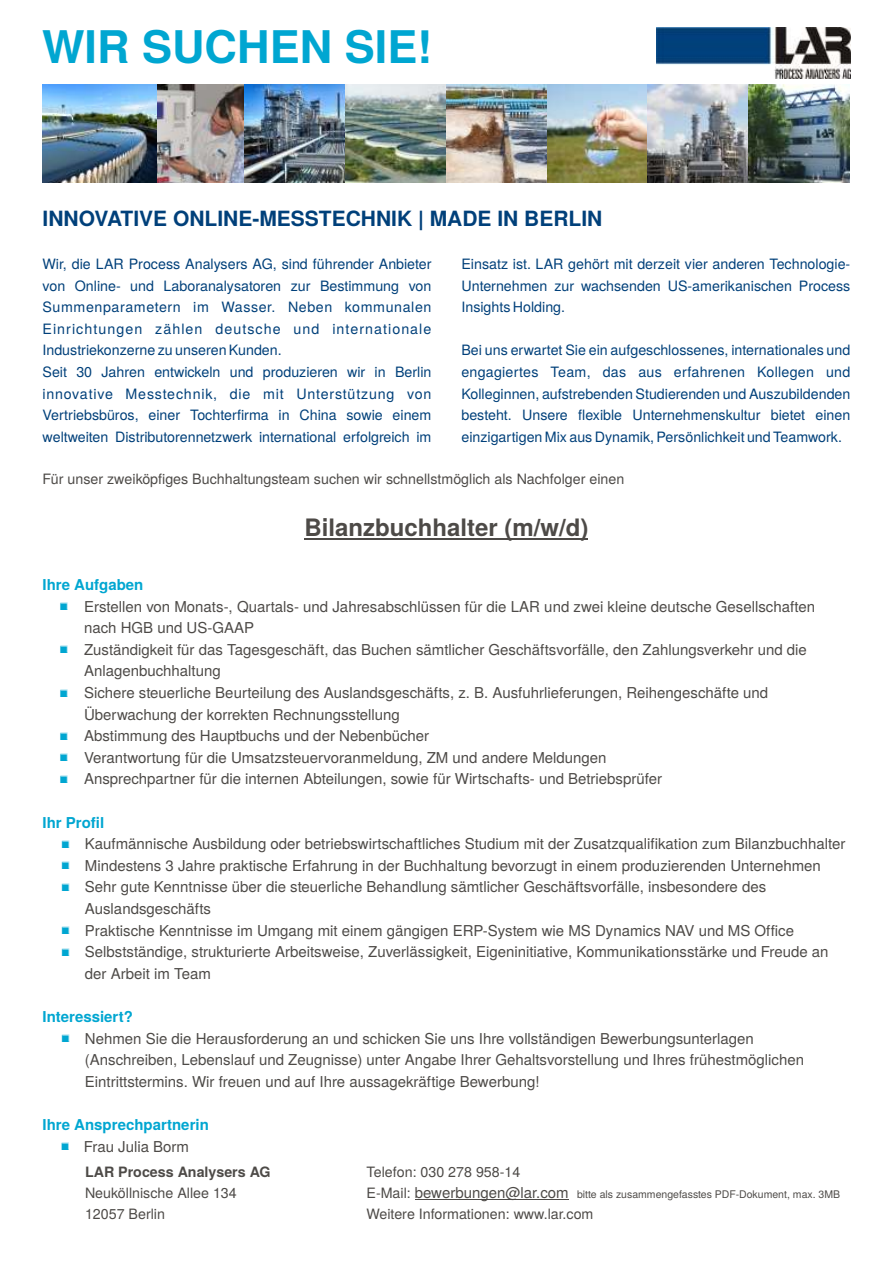
<style>
.page{position:relative;width:894px;height:1263px;background:#fff}
.page>*{position:absolute;margin:0;border:0;box-sizing:border-box;transform-origin:0 0}
.t1{font:700 45px "Te X Gyre Heros";color:#00a6d1}
.t2{font:700 24px "Te X Gyre Heros";color:#4d4a47}
.t3{font:700 21px "Te X Gyre Heros";color:#00407a}
.t4{font:15px/21.6px "Te X Gyre Heros";color:#4d4a47}
.t5{font:700 15px "Te X Gyre Heros";color:#00a6d1}
.t6{font:14.25px "Te X Gyre Heros";color:#00407a}
.t7{font:14.25px "Te X Gyre Heros";color:#4d4a47}
.t8{font:14.25px/21.6px "Te X Gyre Heros";letter-spacing:.075em;color:#00407a}
.t9{font:14.25px "Te X Gyre Heros";letter-spacing:.055em;color:#00407a}
.t10{font:14.25px "Te X Gyre Heros";letter-spacing:.04em;color:#00407a}
.t11{font:700 14.25px "Te X Gyre Heros";color:#4d4a47}
.t12{font:10.5px "Te X Gyre Heros";color:#4d4a47}
.s1{font-size:14.25px}
</style>
<div class="page">
<img style="left:656px;top:27px;width:194px;height:51px">
<hr style="left:304px;top:538px;width:284px;height:1px;background:#4d4a47">
<img style="left:157px;top:85px;width:87px;height:97px">
<img style="left:43px;top:85px;width:114px;height:97px">
<img style="left:244px;top:85px;width:102px;height:97px">
<img style="left:346px;top:85px;width:100px;height:97px">
<img style="left:446px;top:85px;width:101px;height:97px">
<img style="left:547px;top:85px;width:101px;height:97px">
<img style="left:648px;top:85px;width:101px;height:97px">
<img style="left:749px;top:85px;width:101px;height:97px">
<hr style="left:415px;top:1200px;width:154px;height:1px;background:#4d4a47">
<h1 class="t1" style="left:42px;top:28px;width:392px">WIR SUCHEN SIE!</h1>
<h3 class="t3" style="left:43px;top:209px;width:561px">INNOVATIVE ONLINE-MESSTECHNIK | MADE IN BERLIN</h3>
<p class="t6" style="left:43px;top:258px;width:390px">Wir, die LAR Process Analysers AG, sind führender Anbieter</p>
<p class="t6" style="left:461px;top:258px;width:390px">Einsatz ist. LAR gehört mit derzeit vier anderen Technologie-</p>
<p class="t6" style="left:43px;top:279px;width:390px">von Online- und Laboranalysatoren zur Bestimmung von</p>
<p class="t6" style="left:461px;top:279px;width:390px">Unternehmen zur wachsenden US-amerikanischen Process</p>
<p class="t10" style="left:43px;top:301px;width:390px">Summenparametern im Wasser. Neben kommunalen</p>
<p class="t6" style="left:461px;top:301px;width:105px">Insights Holding.</p>
<p class="t8" style="left:43px;top:319px;width:390px">Einrichtungen zählen deutsche und internationale<br>Industriekonzerne zu unseren Kunden.</p>
<p class="t6" style="left:461px;top:344px;width:390px">Bei uns erwartet Sie ein aufgeschlossenes, internationales und</p>
<p class="t6" style="left:43px;top:366px;width:390px">Seit 30 Jahren entwickeln und produzieren wir in Berlin</p>
<p class="t6" style="left:461px;top:366px;width:390px">engagiertes Team, das aus erfahrenen Kollegen und</p>
<p class="t9" style="left:43px;top:387px;width:390px">innovative Messtechnik, die mit Unterstützung von</p>
<p class="t6" style="left:461px;top:387px;width:391px">Kolleginnen, aufstrebenden Studierenden und Auszubildenden</p>
<p class="t6" style="left:42px;top:409px;width:390px">Vertriebsbüros, einer Tochterfirma in China sowie einem</p>
<p class="t6" style="left:461px;top:409px;width:390px">besteht. Unsere flexible Unternehmenskultur bietet einen</p>
<p class="t6" style="left:42px;top:431px;width:390px">weltweiten Distributorennetzwerk international erfolgreich im</p>
<p class="t6" style="left:461px;top:431px;width:382px">einzigartigen Mix aus Dynamik, Persönlichkeit und Teamwork.</p>
<p class="t7" style="left:43px;top:473px;width:583px">Für unser zweiköpfiges Buchhaltungsteam suchen wir schnellstmöglich als Nachfolger einen</p>
<h2 class="t2" style="left:304px;top:517px;width:286px">Bilanzbuchhalter (m/w/d)</h2>
<p class="t5" style="left:43px;top:578px;width:102px">Ihre Aufgaben</p>
<p class="t4" style="left:84px;top:597px;width:733px">Erstellen von Monats-, Quartals- und Jahresabschlüssen für die LAR und zwei kleine deutsche Gesellschaften nach HGB und US-GAAP<br>Zuständigkeit für das Tagesgeschäft, das Buchen sämtlicher Geschäftsvorfälle, den Zahlungsverkehr und die Anlagenbuchhaltung<br>Sichere steuerliche Beurteilung des Auslandsgeschäfts, z. B. Ausfuhrlieferungen, Reihengeschäfte und Überwachung der korrekten Rechnungsstellung<br>Abstimmung des Hauptbuchs und der Nebenbücher<br>Verantwortung für die Umsatzsteuervoranmeldung, ZM und andere Meldungen<br>Ansprechpartner für die internen Abteilungen, sowie für Wirtschafts- und Betriebsprüfer</p>
<p class="t5" style="left:43px;top:816px;width:63px">Ihr Profil</p>
<p class="t4" style="left:85px;top:834px;width:762px">Kaufmännische Ausbildung oder betriebswirtschaftliches Studium mit der Zusatzqualifikation zum Bilanzbuchhalter Mindestens 3 Jahre praktische Erfahrung in der Buchhaltung bevorzugt in einem produzierenden Unternehmen Sehr gute Kenntnisse über die steuerliche Behandlung sämtlicher Geschäftsvorfälle, insbesondere des Auslandsgeschäfts<br>Praktische Kenntnisse im Umgang mit einem gängigen ERP-System wie MS Dynamics NAV und MS Office Selbstständige, strukturierte Arbeitsweise, Zuverlässigkeit, Eigeninitiative, Kommunikationsstärke und Freude an der Arbeit im Team</p>
<p class="t5" style="left:43px;top:1010px;width:92px">Interessiert?</p>
<p class="t4" style="left:85px;top:1029px;width:721px">Nehmen Sie die Herausforderung an und schicken Sie uns Ihre vollständigen Bewerbungsunterlagen (Anschreiben, Lebenslauf und Zeugnisse) unter Angabe Ihrer Gehaltsvorstellung und Ihres frühestmöglichen<br>Eintrittstermins. Wir freuen und auf Ihre aussagekräftige Bewerbung!</p>
<p class="t5" style="left:43px;top:1118px;width:168px">Ihre Ansprechpartnerin</p>
<p class="t4" style="left:84px;top:1137px;width:107px">Frau Julia Borm</p>
<p class="t11" style="left:85px;top:1165px;width:187px">LAR Process Analysers AG</p>
<p class="t7" style="left:366px;top:1165px;width:155px">Telefon: 030 278 958-14</p>
<p class="t7" style="left:85px;top:1187px;width:153px">Neuköllnische Allee 134</p>
<p class="t4" style="left:366px;top:1183px;width:204px"><span class="s1">E-Mail:</span> bewerbungen@lar.com</p>
<p class="t7" style="left:85px;top:1208px;width:81px">12057 Berlin</p>
<p class="t7" style="left:366px;top:1208px;width:229px">Weitere Informationen: www.lar.com</p>
<p class="t12" style="left:577px;top:1190px;width:265px">bitte als zusammengefasstes PDF-Dokument, max. 3MB</p>
</div>
